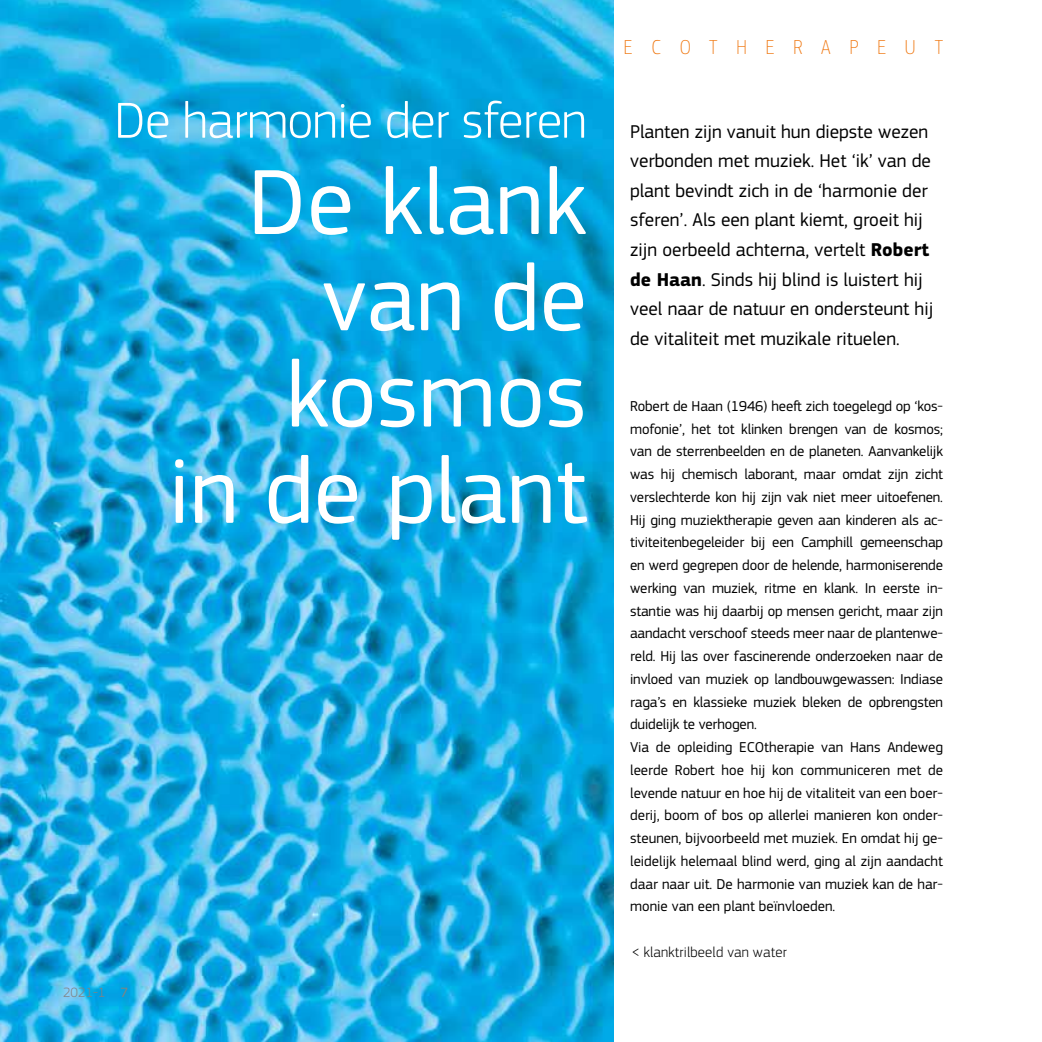
<style>
.page{position:relative;width:1042px;height:1042px;background:#fff}
.page>*{position:absolute;margin:0;border:0;box-sizing:border-box;transform-origin:0 0}
.t1{font:96.25px/96.2px "PF Square Sans Pro";color:#fff;text-align:right}
.t2{font:300 52.5px "PF Square Sans Pro";letter-spacing:-.01em;color:#fff}
.t3{font:100 21px "PF Square Sans Cond Pro";letter-spacing:.9em;color:#ef740b}
.t4{font:19.25px/29.6px "PF Square Sans Pro";color:#000}
.t5{font:14.88px/22.8px "PF Square Sans Pro";letter-spacing:-.01em;color:#000}
.t6{font:300 14.88px "PF Square Sans Pro";letter-spacing:.01em;color:#000}
.t7{font:300 14px "PF Square Sans Pro";color:#818383}
.s1{font-weight:400}
.s2{font-weight:700}
</style>
<div class="page">
<img style="left:0;top:0;width:613px;height:1042px">
<h2 class="t2" style="left:114px;top:90px;width:474px">De harmonie der sferen</h2>
<h1 class="t1" style="left:168px;top:155px;width:420px">De klank van de kosmos<br>in de plant</h1>
<p class="t7" style="left:63px;top:984px;width:67px">2021-1 <span class="s1">7</span></p>
<h3 class="t3" style="left:624px;top:36px;width:320px">ECOTHERAPEUT</h3>
<p class="t4" style="left:630px;top:117px;width:305px">Planten zijn vanuit hun diepste wezen verbonden met muziek. Het ‘ik’ van de plant bevindt zich in de ‘harmonie der sferen’. Als een plant kiemt, groeit hij zijn oerbeeld achterna, vertelt <span class="s2">Robert de Haan</span>. Sinds hij blind is luistert hij veel naar de natuur en ondersteunt hij de vitaliteit met muzikale rituelen.</p>
<p class="t5" style="left:630px;top:395px;width:314px">Robert de Haan (1946) heeft zich toegelegd op ‘kos&shy;mofonie’, het tot klinken brengen van de kosmos; van de sterrenbeelden en de planeten. Aanvankelijk was hij chemisch laborant, maar omdat zijn zicht verslechterde kon hij zijn vak niet meer uitoefenen.<br>Hij ging muziektherapie geven aan kinderen als ac&shy;tiviteitenbegeleider bij een Camphill gemeenschap en werd gegrepen door de helende, harmoniserende werking van muziek, ritme en klank. In eerste in&shy;stantie was hij daarbij op mensen gericht, maar zijn aandacht verschoof steeds meer naar de plantenwe&shy;reld. Hij las over fascinerende onderzoeken naar de invloed van muziek op landbouwgewassen: Indiase raga’s en klassieke muziek bleken de opbrengsten duidelijk te verhogen.<br>Via de opleiding ECOtherapie van Hans Andeweg leerde Robert hoe hij kon communiceren met de levende natuur en hoe hij de vitaliteit van een boer&shy;derij, boom of bos op allerlei manieren kon onder&shy;steunen, bijvoorbeeld met muziek. En omdat hij ge&shy;leidelijk helemaal blind werd, ging al zijn aandacht daar naar uit. De harmonie van muziek kan de har&shy;monie van een plant beïnvloeden.</p>
<p class="t6" style="left:632px;top:943px;width:157px">&lt; klanktrilbeeld van water</p>
</div>
